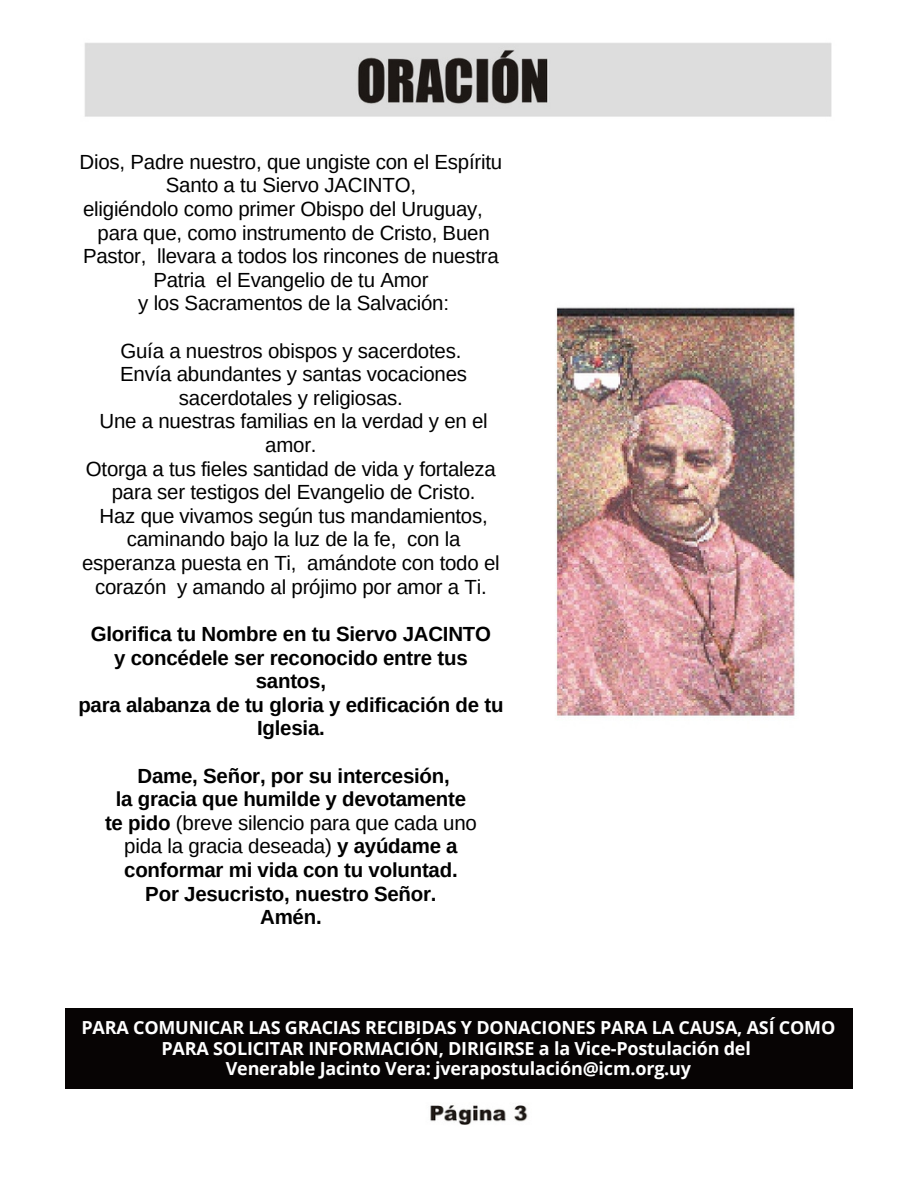
<style>
.page{position:relative;width:918px;height:1188px;background:#fff}
.page>*{position:absolute;margin:0;border:0;box-sizing:border-box;transform-origin:0 0}
.t1{font:20.4px/23.5px "Arimo";letter-spacing:-.01em;color:#000;text-align:center}
.t2{font:700 20.4px/23.5px "Arimo";letter-spacing:-.01em;color:#000;text-align:center}
.t3{font:700 18px/20.2px "Open Sans";letter-spacing:-.01em;color:#fff;text-align:center}
.s1{font-weight:700}
.s2{font-weight:400}
</style>
<div class="page">
<img style="left:84px;top:43px;width:748px;height:74px">
<div style="left:65px;top:1008px;width:788px;height:81px;background:#070404"></div>
<img style="left:556px;top:307px;width:239px;height:409px">
<img style="left:430px;top:1105px;width:98px;height:20px">
<p class="t1" style="left:80px;top:150px;width:424px">Dios, Padre nuestro, que ungiste con el Espíritu<br>Santo a tu Siervo JACINTO,</p>
<p class="t1" style="left:83px;top:197px;width:401px">eligiéndolo como primer Obispo del Uruguay,</p>
<p class="t1" style="left:83px;top:221px;width:417px">para que, como instrumento de Cristo, Buen<br>Pastor, llevara a todos los rincones de nuestra<br>Patria el Evangelio de tu Amor</p>
<p class="t1" style="left:138px;top:292px;width:312px">y los Sacramentos de la Salvación:</p>
<p class="t1" style="left:120px;top:339px;width:342px">Guía a nuestros obispos y sacerdotes.</p>
<p class="t1" style="left:120px;top:362px;width:348px">Envía abundantes y santas vocaciones sacerdotales y religiosas.</p>
<p class="t1" style="left:100px;top:410px;width:390px">Une a nuestras familias en la verdad y en el amor.</p>
<p class="t1" style="left:86px;top:457px;width:412px">Otorga a tus fieles santidad de vida y fortaleza para ser testigos del Evangelio de Cristo.</p>
<p class="t1" style="left:100px;top:504px;width:390px">Haz que vivamos según tus mandamientos,</p>
<p class="t1" style="left:82px;top:528px;width:419px">caminando bajo la luz de la fe, con la esperanza puesta en Ti, amándote con todo el corazón y amando al prójimo por amor a Ti.</p>
<p class="t2" style="left:91px;top:622px;width:402px">Glorifica tu Nombre en tu Siervo JACINTO</p>
<p class="t2" style="left:114px;top:646px;width:355px">y concédele ser reconocido entre tus santos,</p>
<p class="t2" style="left:78px;top:693px;width:427px">para alabanza de tu gloria y edificación de tu<br>Iglesia.</p>
<p class="t2" style="left:137px;top:764px;width:314px">Dame, Señor, por su intercesión,</p>
<p class="t2" style="left:116px;top:787px;width:352px">la gracia que humilde y devotamente</p>
<p class="t1" style="left:105px;top:811px;width:373px"><span class="s1">te pido</span> (breve silencio para que cada uno</p>
<p class="t2" style="left:124px;top:835px;width:335px;text-align:left"><span class="s2">pida la gracia deseada)</span> y ayúdame a conformar mi vida con tu voluntad.</p>
<p class="t2" style="left:145px;top:882px;width:293px">Por Jesucristo, nuestro Señor.</p>
<p class="t2" style="left:260px;top:905px;width:63px">Amén.</p>
<p class="t3" style="left:81px;top:1017px;width:755px">PARA COMUNICAR LAS GRACIAS RECIBIDAS Y DONACIONES PARA LA CAUSA, ASÍ COMO<br>PARA SOLICITAR INFORMACIÓN, DIRIGIRSE a la Vice-Postulación del</p>
<p class="t3" style="left:226px;top:1058px;width:467px">Venerable Jacinto Vera: jverapostulación@icm.org.uy</p>
</div>
